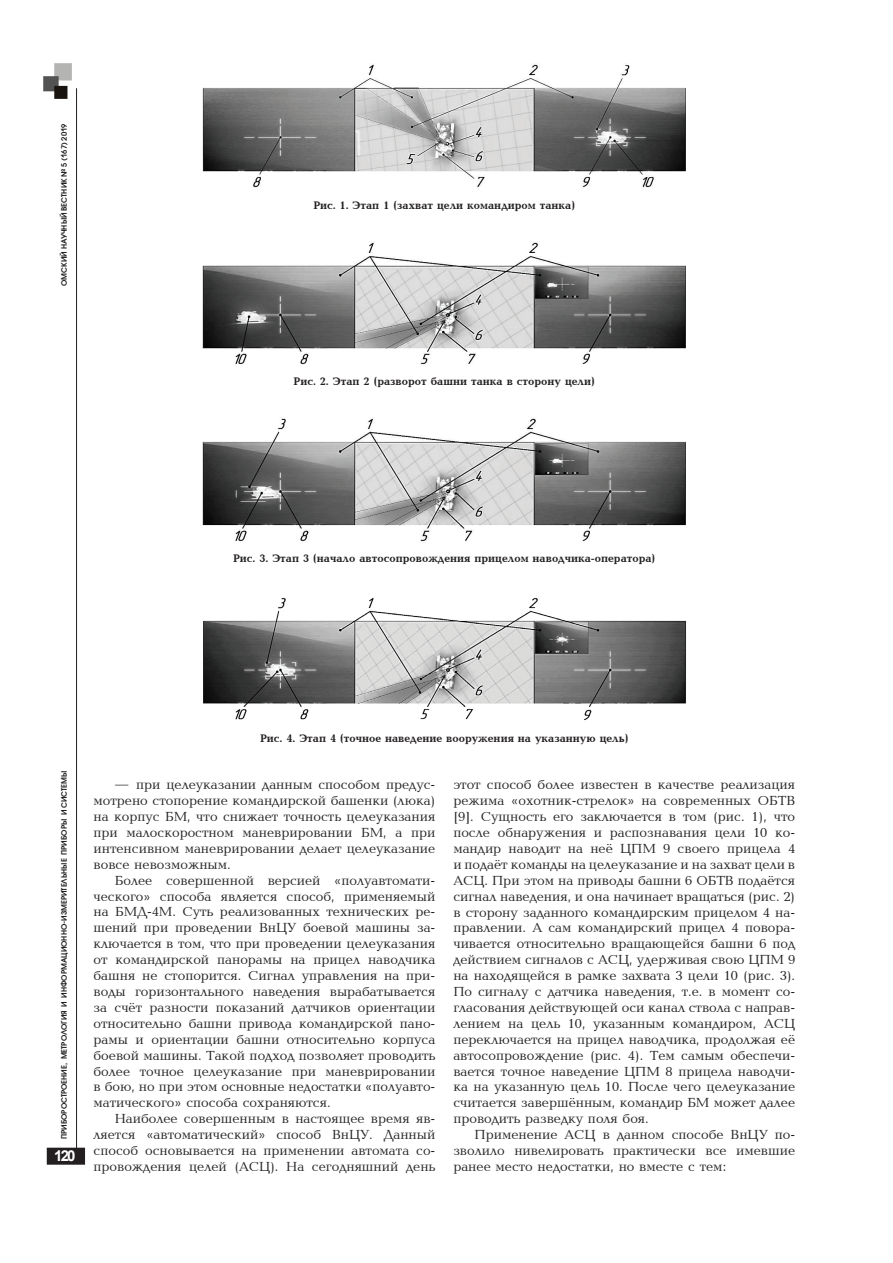
<style>
.page{position:relative;width:893px;height:1263px;background:#fff}
.page>*{position:absolute;margin:0;border:0;box-sizing:border-box;transform-origin:0 0}
.t1{font:700 15px "Arial";color:#fff}
.t2{font:13.5px/15.9px "Baltica CTT";color:#231f20;text-align:justify}
.t3{font:700 11.25px "Baltica C";color:#231f20}
.t4{font:600 7.5px "Avant Garde Gothic C";color:#231f20}
</style>
<div class="page">
<div style="left:48px;top:1148px;width:36px;height:16px;background:#231f20"></div>
<div style="left:47px;top:1148px;width:38px;height:17px;border:2px solid #231f20"></div>
<hr style="left:76px;top:88px;width:1px;height:1068px;background:#231f20">
<img style="left:43px;top:63px;width:29px;height:36px">
<img style="left:202px;top:64px;width:484px;height:124px">
<img style="left:202px;top:242px;width:484px;height:123px">
<img style="left:202px;top:418px;width:484px;height:124px">
<img style="left:203px;top:597px;width:483px;height:124px">
<p class="t4" style="left:60px;top:286px;width:164px;rotate:-90deg">ОМСКИЙ НАУЧНЫЙ ВЕСТНИК № 5 (167) 2019</p>
<p class="t3" style="left:313px;top:199px;width:263px">Рис. 1. Этап 1 (захват цели командиром танка)</p>
<p class="t3" style="left:294px;top:375px;width:303px">Рис. 2. Этап 2 (разворот башни танка в сторону цели)</p>
<p class="t3" style="left:233px;top:552px;width:424px">Рис. 3. Этап 3 (начало автосопровождения прицелом наводчика-оператора)</p>
<p class="t4" style="left:60px;top:1139px;width:370px;rotate:-90deg">приборостроение, метрология и информационно-измерительные приборы и системы</p>
<p class="t1" style="left:54px;top:1145px;width:23px">120</p>
<p class="t3" style="left:260px;top:732px;width:370px">Рис. 4. Этап 4 (точное наведение вооружения на указанную цель)</p>
<p class="t2" style="left:94px;top:777px;width:343px;text-indent:21px">— при целеуказании данным способом предус&shy;мотрено стопорение командирской башенки (люка) на корпус БМ, что снижает точность целеуказания при малоскоростном маневрировании БМ, а при интенсивном маневрировании делает целеуказание вовсе невозможным.</p>
<p class="t2" style="left:94px;top:873px;width:343px;text-indent:21px">Более совершенной версией «полуавтомати&shy;ческого» способа является способ, применяемый на БМД-4М. Суть реализованных технических ре&shy;шений при проведении ВнЦУ боевой машины за&shy;ключается в том, что при проведении целеуказания от командирской панорамы на прицел наводчика башня не стопорится. Сигнал управления на при&shy;воды горизонтального наведения вырабатывается за счёт разности показаний датчиков ориентации относительно башни привода командирской пано&shy;рамы и ориентации башни относительно корпуса боевой машины. Такой подход позволяет проводить более точное целеуказание при маневрировании в бою, но при этом основные недостатки «полуавто&shy;матического» способа сохраняются.</p>
<p class="t2" style="left:94px;top:1111px;width:343px;text-indent:21px">Наиболее совершенным в настоящее время яв&shy;ляется «автоматический» способ ВнЦУ. Данный способ основывается на применении автомата со&shy;провождения целей (АСЦ). На сегодняшний день</p>
<p class="t2" style="left:453px;top:777px;width:343px">этот способ более известен в качестве реализация режима «охотник-стрелок» на современных ОБТВ [9]. Сущность его заключается в том (рис. 1), что после обнаружения и распознавания цели 10 ко&shy;мандир наводит на неё ЦПМ 9 своего прицела 4 и подаёт команды на целеуказание и на захват цели в АСЦ. При этом на приводы башни 6 ОБТВ подаётся сигнал наведения, и она начинает вращаться (рис. 2) в сторону заданного командирским прицелом 4 на&shy;правлении. А сам командирский прицел 4 повора&shy;чивается относительно вращающейся башни 6 под действием сигналов с АСЦ, удерживая свою ЦПМ 9 на находящейся в рамке захвата 3 цели 10 (рис. 3).<br>По сигналу с датчика наведения, т.е. в момент со&shy;гласования действующей оси канал ствола с направ&shy;лением на цель 10, указанным командиром, АСЦ переключается на прицел наводчика, продолжая её автосопровождение (рис. 4). Тем самым обеспечи&shy;вается точное наведение ЦПМ 8 прицела наводчи&shy;ка на указанную цель 10. После чего целеуказание считается завершённым, командир БМ может далее проводить разведку поля боя.</p>
<p class="t2" style="left:453px;top:1127px;width:343px;text-indent:21px">Применение АСЦ в данном способе ВнЦУ по&shy;зволило нивелировать практически все имевшие ранее место недостатки, но вместе с тем:</p>
</div>
